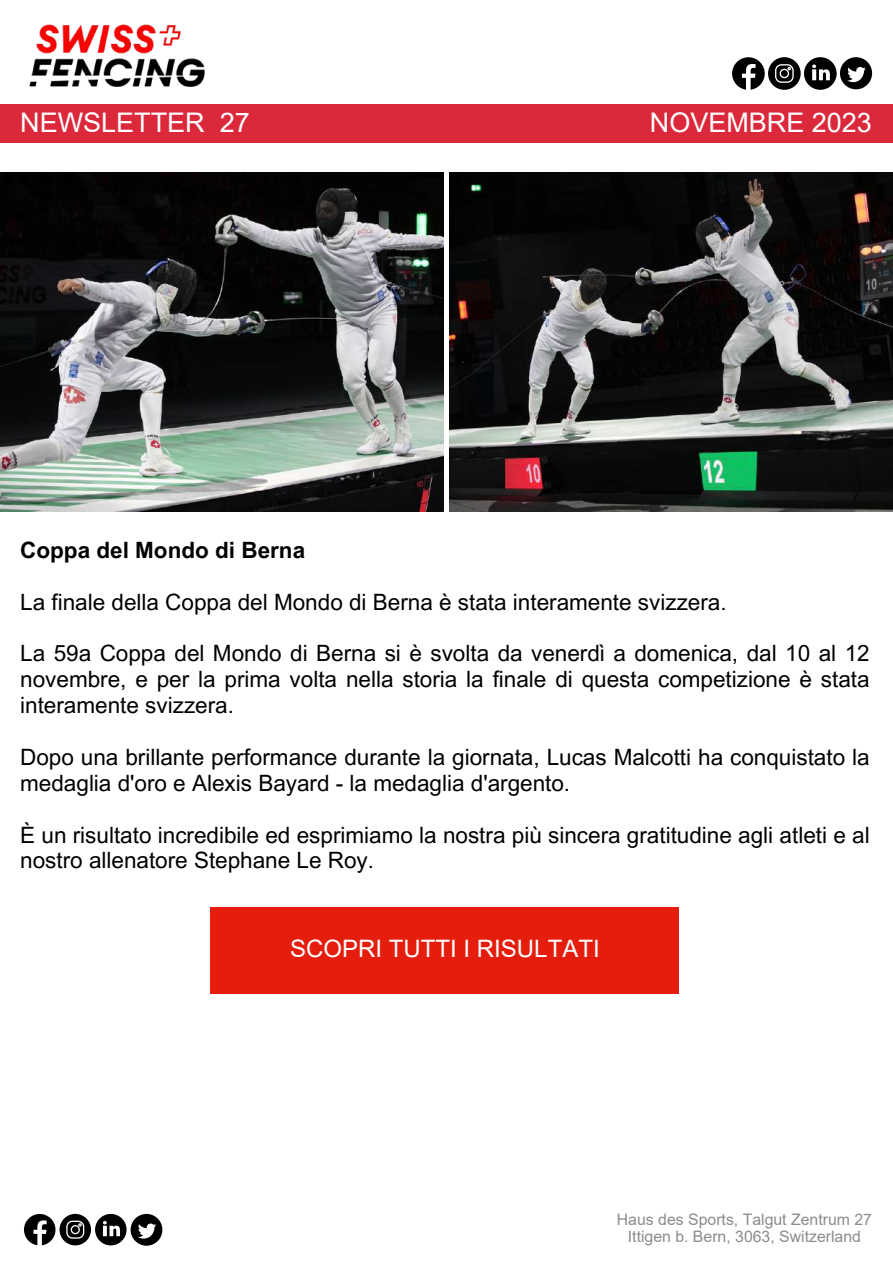
<style>
.page{position:relative;width:893px;height:1264px;background:#fff}
.page>*{position:absolute;margin:0;border:0;box-sizing:border-box;transform-origin:0 0}
.t1{font:27px "Arial";color:#fff}
.t2{font:24px "Arial";color:#fff}
.t3{font:22.5px/25.8px "Arial MT Pro";color:#000}
.t4{font:700 22.5px "Arial MT Pro";color:#000}
.t5{font:15.9px/16.8px "Arial";color:#8f8b8b;text-align:center}
</style>
<div class="page">
<img style="left:29px;top:24px;width:176px;height:63px">
<svg style="left:732px;top:57px;width:104px;height:33px"></svg>
<div style="left:839px;top:57px;width:33px;height:32px;background:#000;border-radius:50%"></div>
<svg style="left:847px;top:67px;width:18px;height:15px"></svg>
<svg style="left:24px;top:1213px;width:103px;height:32px"></svg>
<div style="left:131px;top:1213px;width:31px;height:32px;background:#000;border-radius:50%"></div>
<svg style="left:138px;top:1223px;width:18px;height:15px"></svg>
<div style="left:0;top:104px;width:892px;height:39px;background:#db293b"></div>
<img style="left:0;top:172px;width:443px;height:339px">
<img style="left:449px;top:172px;width:443px;height:339px">
<div style="left:210px;top:906px;width:469px;height:87px;background:#e41d0c"></div>
<p class="t1" style="left:20px;top:108px;width:231px">NEWSLETTER 27</p>
<p class="t1" style="left:649px;top:108px;width:223px">NOVEMBRE 2023</p>
<p class="t4" style="left:20px;top:541px;width:286px">Coppa del Mondo di Berna</p>
<p class="t3" style="left:20px;top:591px;width:708px">La finale della Coppa del Mondo di Berna è stata interamente svizzera.</p>
<p class="t3" style="left:20px;top:643px;width:850px;text-align:justify">La 59a Coppa del Mondo di Berna si è svolta da venerdì a domenica, dal 10 al 12 novembre, e per la prima volta nella storia la finale di questa competizione è stata interamente svizzera.</p>
<p class="t3" style="left:20px;top:747px;width:850px">Dopo una brillante performance durante la giornata, Lucas Malcotti ha conquistato la medaglia d'oro e Alexis Bayard - la medaglia d'argento.</p>
<p class="t3" style="left:20px;top:824px;width:850px">È un risultato incredibile ed esprimiamo la nostra più sincera gratitudine agli atleti e al nostro allenatore Stephane Le Roy.</p>
<p class="t2" style="left:290px;top:935px;width:311px">SCOPRI TUTTI I RISULTATI</p>
<p class="t5" style="left:617px;top:1210px;width:257px">Haus des Sports, Talgut Zentrum 27<br>Ittigen b. Bern, 3063, Switzerland</p>
</div>
